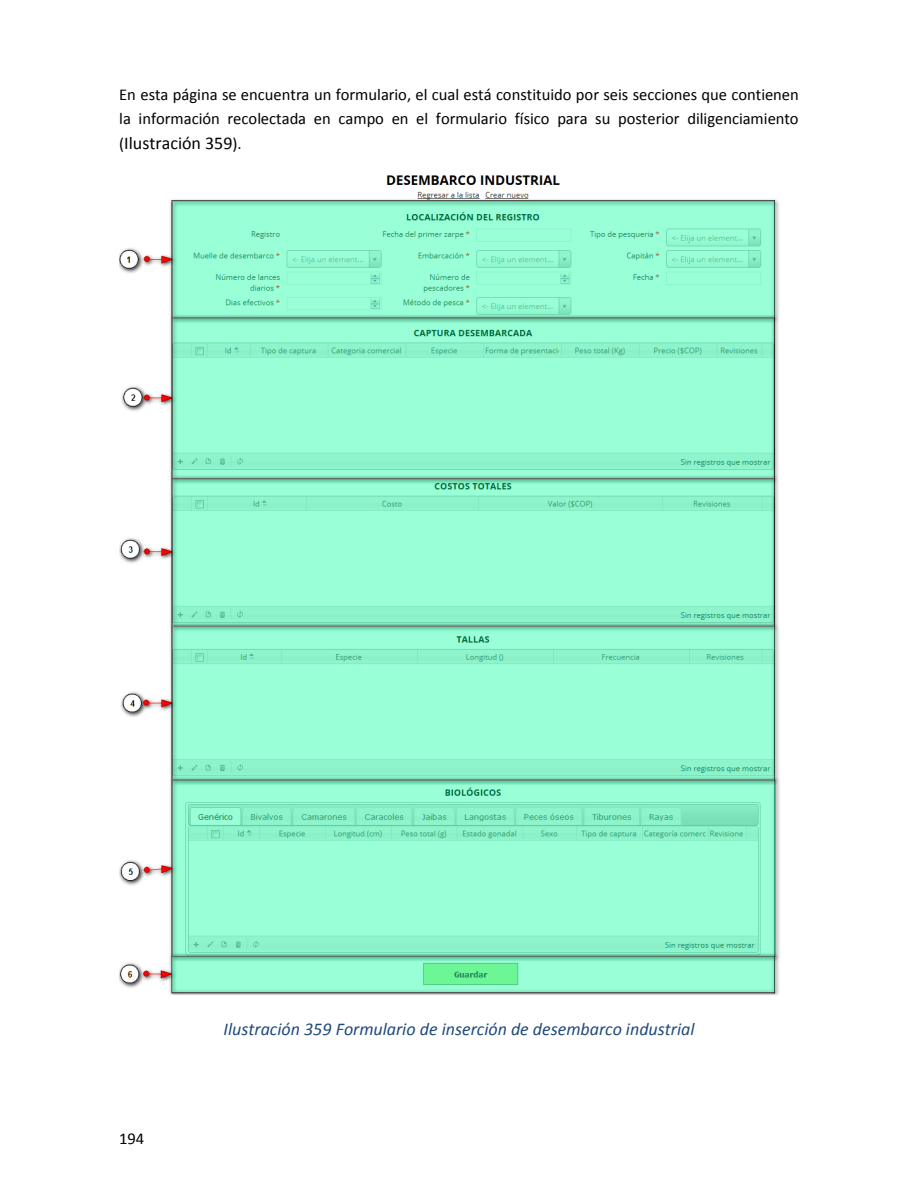
<style>
.page{position:relative;width:918px;height:1188px;background:#fff}
.page>*{position:absolute;margin:0;border:0;box-sizing:border-box;transform-origin:0 0}
.t1{font:italic 18px "Calibri";color:#1f497d}
.t2{font:18px "Calibri";color:#000}
.t3{font:16.5px/23.2px "Calibri";color:#000}
.s1{font-size:16.5px}
</style>
<div class="page">
<img style="left:119px;top:175px;width:661px;height:820px">
<p class="t3" style="left:119px;top:85px;width:681px">En esta página se encuentra un formulario, el cual está constituido por seis secciones que contienen la información recolectada en campo en el formulario físico para su posterior diligenciamiento</p>
<p class="t2" style="left:119px;top:135px;width:124px"><span class="s1">(</span>Ilustración 359<span class="s1">).</span></p>
<p class="t3" style="left:119px;top:1128px;width:27px">194</p>
<p class="t1" style="left:224px;top:1021px;width:472px">Ilustración 359 Formulario de inserción de desembarco industrial</p>
</div>
